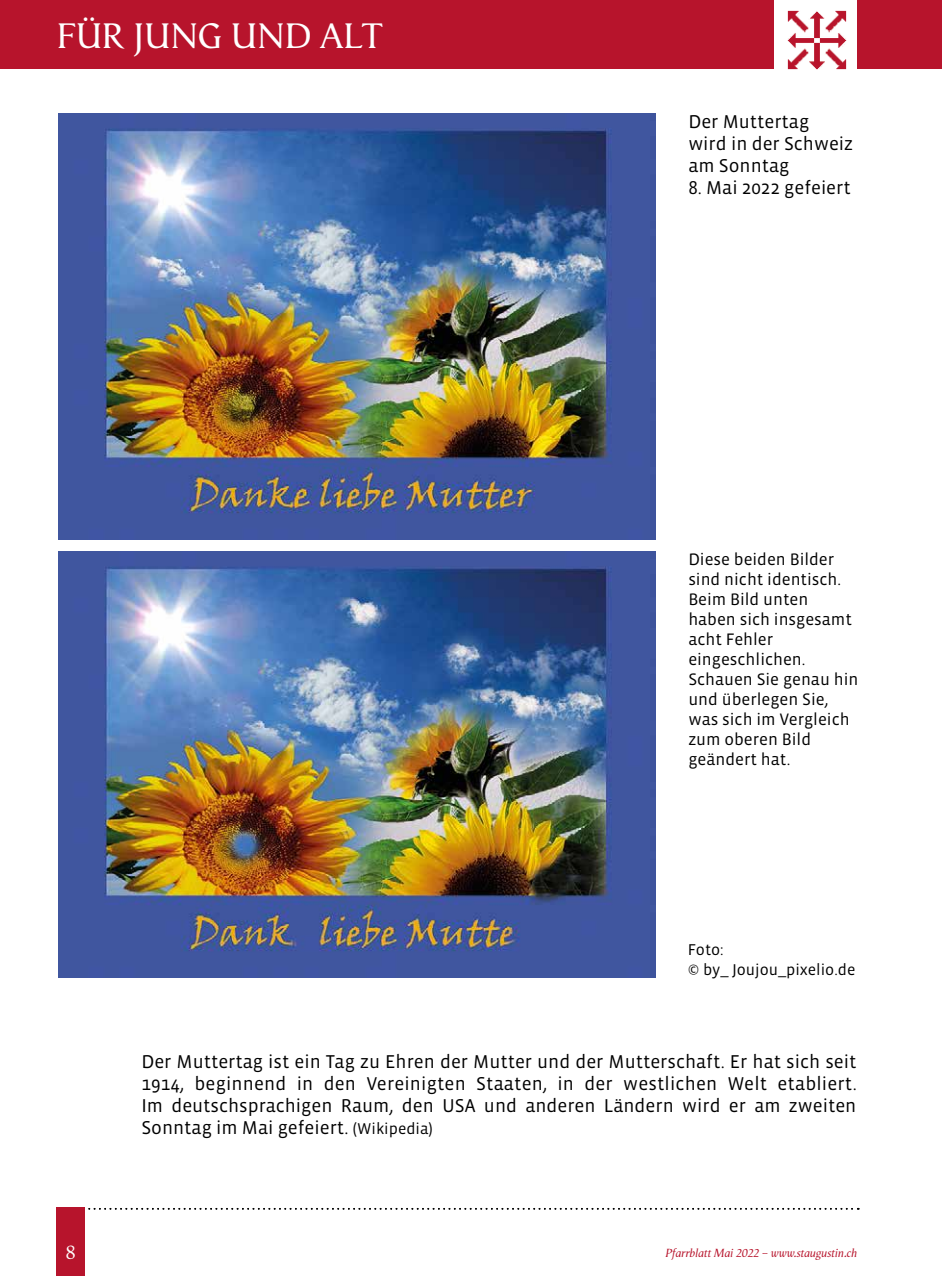
<style>
.page{position:relative;width:942px;height:1276px;background:#fff}
.page>*{position:absolute;margin:0;border:0;box-sizing:border-box;transform-origin:0 0}
.t1{font:36px "Vega";color:#fff}
.t2{font:20px "Vega";color:#fff}
.t3{font:19px/22px "Vista Sans";color:#000;text-align:justify}
.t4{font:17px/20px "Vista Sans";color:#000}
.t5{font:16px/20px "Vista Sans";color:#000}
.t6{font:italic 12px "Vega";color:#b7142c}
.s1{font-size:16px}
</style>
<div class="page">
<div style="left:0;top:0;width:941px;height:68px;background:#b7142c"></div>
<svg style="left:88px;top:1208px;width:770px;height:1px"></svg>
<div style="left:57px;top:1208px;width:28px;height:68px;background:#b7142c"></div>
<div style="left:774px;top:0;width:82px;height:77px;background:#fff"></div>
<img style="left:787px;top:10px;width:60px;height:60px">
<img style="left:58px;top:551px;width:597px;height:427px">
<img style="left:58px;top:113px;width:597px;height:427px">
<h1 class="t1" style="left:57px;top:15px;width:327px">FÜR JUNG UND ALT</h1>
<p class="t3" style="left:688px;top:111px;width:166px;text-align:left">Der Muttertag<br>wird in der Schweiz am Sonntag</p>
<p class="t3" style="left:688px;top:177px;width:164px">8. Mai 2022 gefeiert</p>
<p class="t4" style="left:688px;top:549px;width:171px">Diese beiden Bilder sind nicht identisch.<br>Beim Bild unten haben sich insgesamt acht Fehler eingeschlichen.<br>Schauen Sie genau hin und überlegen Sie, was sich im Vergleich zum oberen Bild geändert hat.</p>
<p class="t5" style="left:687px;top:940px;width:169px">Foto:<br>© by_ Joujou_pixelio.de</p>
<p class="t3" style="left:141px;top:1051px;width:716px">Der Muttertag ist ein Tag zu Ehren der Mutter und der Mutterschaft. Er hat sich seit 1914, beginnend in den Vereinigten Staaten, in der westlichen Welt etabliert.<br>Im deutschsprachigen Raum, den USA und anderen Ländern wird er am zweiten Sonntag im Mai gefeiert. <span class="s1">(Wikipedia)</span></p>
<p class="t2" style="left:64px;top:1240px;width:15px">#</p>
<p class="t6" style="left:665px;top:1245px;width:193px">Pfarrblatt Mai 2022 – www.staugustin.ch</p>
<p class="t2" style="left:66px;top:1240px;width:12px">8</p>
</div>
